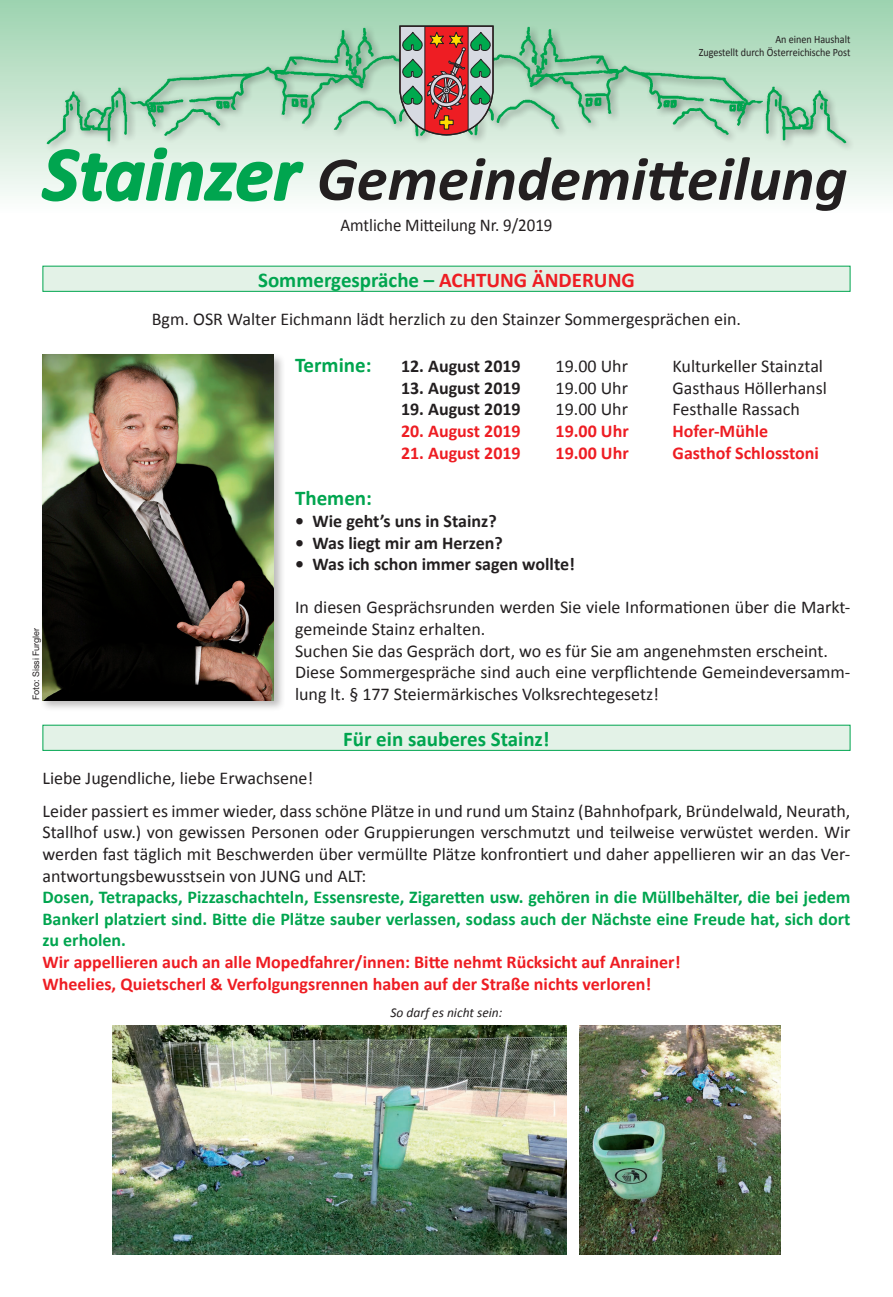
<style>
.page{position:relative;width:893px;height:1297px;background:#fff}
.page>*{position:absolute;margin:0;border:0;box-sizing:border-box;transform-origin:0 0}
.t1{font:italic 700 62.55px "Calibri";color:#231f20}
.t2{font:700 21px "Calibri";color:#00a54f}
.t3{font:18px/21.6px "Calibri";color:#231f20}
.t4{font:700 18px/21.6px "Calibri";color:#ee1d23}
.t5{font:700 18px/21.6px "Calibri";color:#00a54f;text-align:justify}
.t6{font:700 18px "Calibri";color:#231f20}
.t7{font:18px "Calibri";color:#231f20;scale:.94 1}
.t8{font:italic 13.5px "Calibri";color:#231f20}
.t9{font:11.25px/13.5px "Calibri";color:#231f20;text-align:right;scale:.9 1}
.t10{font:9px "Helvetica Neue LT Std";color:#231f20}
.s1{font-size:77.4px;color:#00a54f}
.s2{color:#ee1d23}
</style>
<div class="page">
<div style="left:0;top:0;width:893px;height:213px;background:linear-gradient(to bottom,#9dd2ae,#fcfdfb)"></div>
<div style="left:446px;top:23px;width:410px;height:130px;background:#231f20;opacity:.5"></div>
<img style="left:448px;top:21px;width:402px;height:130px">
<img style="left:43px;top:21px;width:405px;height:131px">
<svg style="left:399px;top:26px;width:95px;height:110px;background:#a17b6e"></svg>
<svg style="left:41px;top:146px;width:264px;height:67px"></svg>
<div style="left:43px;top:266px;width:807px;height:26px;background:#e3f2e7;border:1px solid #00a54f"></div>
<div style="left:40px;top:352px;width:245px;height:360px;background:#231f20;opacity:.3"></div>
<img style="left:42px;top:355px;width:232px;height:346px">
<div style="left:43px;top:725px;width:807px;height:26px;background:#e3f2e7;border:1px solid #00a54f"></div>
<img style="left:112px;top:1026px;width:455px;height:228px">
<img style="left:579px;top:1026px;width:202px;height:228px">
<p class="t9" style="left:699px;top:32px;width:170px">An einen Haushalt<br>Zugestellt durch Österreichische Post</p>
<h1 class="t1" style="left:43px;top:140px;width:806px"><span class="s1">Stainzer</span> Gemeindemitteilung</h1>
<p class="t7" style="left:340px;top:214px;width:227px">Amtliche Mitteilung Nr. 9/2019</p>
<p class="t2" style="left:258px;top:267px;width:378px">Sommergespräche – <span class="s2">ACHTUNG ÄNDERUNG</span></p>
<p class="t3" style="left:152px;top:308px;width:591px">Bgm. OSR Walter Eichmann lädt herzlich zu den Stainzer Sommergesprächen ein.</p>
<p class="t2" style="left:295px;top:352px;width:78px">Termine:</p>
<p class="t6" style="left:401px;top:355px;width:121px">12. August 2019</p>
<p class="t3" style="left:556px;top:355px;width:74px">19.00 Uhr</p>
<p class="t3" style="left:673px;top:355px;width:152px">Kulturkeller Stainztal</p>
<p class="t6" style="left:401px;top:377px;width:121px">13. August 2019</p>
<p class="t3" style="left:556px;top:376px;width:74px">19.00 Uhr</p>
<p class="t3" style="left:673px;top:376px;width:156px">Gasthaus Höllerhansl</p>
<p class="t6" style="left:401px;top:398px;width:121px">19. August 2019</p>
<p class="t3" style="left:556px;top:398px;width:74px">19.00 Uhr</p>
<p class="t3" style="left:673px;top:398px;width:129px">Festhalle Rassach</p>
<p class="t4" style="left:401px;top:419px;width:121px">20. August 2019</p>
<p class="t4" style="left:556px;top:419px;width:75px">19.00 Uhr</p>
<p class="t4" style="left:673px;top:419px;width:97px">Hofer-Mühle</p>
<p class="t4" style="left:401px;top:441px;width:121px">21. August 2019</p>
<p class="t4" style="left:556px;top:441px;width:75px">19.00 Uhr</p>
<p class="t4" style="left:673px;top:441px;width:148px">Gasthof Schlosstoni</p>
<p class="t2" style="left:295px;top:485px;width:78px">Themen:</p>
<p class="t6" style="left:295px;top:510px;width:203px">• Wie geht’s uns in Stainz?</p>
<p class="t6" style="left:295px;top:531px;width:209px">• Was liegt mir am Herzen?</p>
<p class="t6" style="left:295px;top:553px;width:281px">• Was ich schon immer sagen wollte!</p>
<p class="t3" style="left:295px;top:596px;width:557px">In diesen Gesprächsrunden werden Sie viele Informationen über die Markt&shy;gemeinde Stainz erhalten.<br>Suchen Sie das Gespräch dort, wo es für Sie am angenehmsten erscheint.<br>Diese Sommergespräche sind auch eine verpflichtende Gemeindeversamm-</p>
<p class="t10" style="left:30px;top:700px;width:74px;rotate:-90deg">Foto: Sissi Furgler</p>
<p class="t3" style="left:295px;top:682px;width:366px">lung lt. § 177 Steiermärkisches Volksrechtegesetz!</p>
<p class="t2" style="left:343px;top:726px;width:208px">Für ein sauberes Stainz!</p>
<p class="t3" style="left:43px;top:761px;width:809px;line-height:32.4px">Liebe Jugendliche, liebe Erwachsene!<br>Leider passiert es immer wieder, dass schöne Plätze in und rund um Stainz (Bahnhofpark, Bründelwald, Neurath,</p>
<p class="t3" style="left:43px;top:821px;width:809px;text-align:justify">Stallhof usw.) von gewissen Personen oder Gruppierungen verschmutzt und teilweise verwüstet werden. Wir werden fast täglich mit Beschwerden über vermüllte Plätze konfrontiert und daher appellieren wir an das Ver&shy;antwortungsbewusstsein von JUNG und ALT:</p>
<p class="t5" style="left:42px;top:886px;width:809px">Dosen, Tetrapacks, Pizzaschachteln, Essensreste, Zigaretten usw. gehören in die Müllbehälter, die bei jedem Bankerl platziert sind. Bitte die Plätze sauber verlassen, sodass auch der Nächste eine Freude hat, sich dort zu erholen.</p>
<p class="t4" style="left:42px;top:950px;width:640px">Wir appellieren auch an alle Mopedfahrer/innen: Bitte nehmt Rücksicht auf Anrainer!<br>Wheelies, Quietscherl &amp; Verfolgungsrennen haben auf der Straße nichts verloren!</p>
<p class="t8" style="left:391px;top:1004px;width:113px">So darf es nicht sein:</p>
</div>
